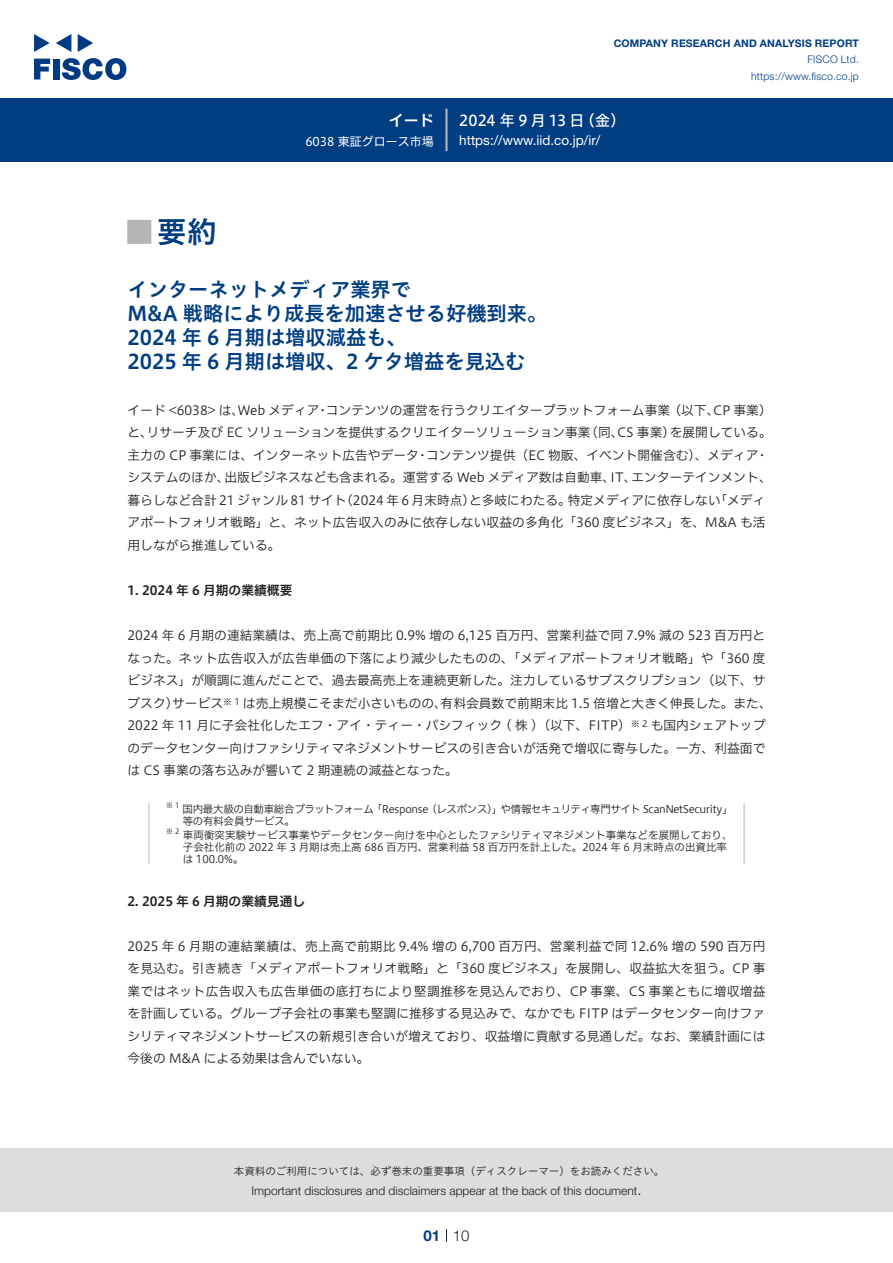
<style>
.page{position:relative;width:893px;height:1263px;background:#fff}
.page>*{position:absolute;margin:0;border:0;box-sizing:border-box;transform-origin:0 0}
.t1{font:30px "Hiragino UD Sans Std N W6";color:#003d81}
.t2{font:24px "Hiragino UD Sans Std N W6";color:#b5b5b6}
.中タイトル{font:20.25px/24px "Hiragino UD Sans Std W6";color:#003d81}
.t3{font:15px "Hiragino UD Sans F Std N W5";color:#fff}
.t4{font:300 15px "Helvetica Neue LT Std";color:#231f20}
.t5{font:15px "Hiragino UD Sans F Std N W6";color:#fff}
.t6{font:700 15px "Helvetica Neue LT Std";color:#003d81}
.t7{font:13.5px "Helvetica Neue LT Std";color:#fff}
.本文{font:12.75px/22.5px "Hiragino UD Sans F Std N W3";color:#231f20}
.小タイトル{font:12.75px "Hiragino UD Sans F Std N W6";color:#231f20}
.t8{font:300 12px "Helvetica Neue LT Std";color:#231f20}
.t9{font:12px "Hiragino UD Sans F Std N W4";color:#fff}
.t10{font:10.5px/12px "Hiragino UD Sans F Std N W3";color:#231f20}
.t11{font:10.5px "Hiragino UD Sans Std W3";color:#231f20}
.t12{font:10.5px "Hiragino UD Sans F Std N W3";letter-spacing:-.035em;color:#231f20}
.t13{font:700 10.5px "Helvetica Neue LT Std";letter-spacing:.015em;color:#003d81}
.t14{font:300 10.5px/16.5px "Helvetica Neue LT Std";letter-spacing:.015em;color:#003d81;text-align:right}
.t15{font:10.5px "Hiragino UD Sans F Std N W3";letter-spacing:-.04em;color:#231f20}
.t16{font:10.5px "Hiragino UD Sans F Std N W3";letter-spacing:-.025em;color:#231f20}
.本文-2{font:8.85px "Hiragino UD Sans F Std N W3";color:#231f20}
.t17{font:7.35px "Hiragino UD Sans F Std N W3";color:#231f20}
</style>
<div class="page">
<div style="left:0;top:1148px;width:893px;height:64px;background:#ddd"></div>
<svg style="left:34px;top:59px;width:16px;height:20px"></svg>
<div style="left:53px;top:59px;width:6px;height:20px;background:#003a83"></div>
<svg style="left:62px;top:58px;width:64px;height:22px"></svg>
<svg style="left:34px;top:34px;width:16px;height:18px"></svg>
<svg style="left:78px;top:34px;width:15px;height:18px"></svg>
<svg style="left:56px;top:34px;width:15px;height:18px"></svg>
<div style="left:0;top:98px;width:893px;height:64px;background:#003d81"></div>
<hr style="left:445px;top:109px;width:3px;height:42px;background:#b5b5b6">
<svg style="left:446px;top:1229px;width:1px;height:13px"></svg>
<hr style="left:148px;top:803px;width:2px;height:61px;background:#d3d3d3">
<hr style="left:743px;top:803px;width:2px;height:61px;background:#d3d3d3">
<p class="t5" style="left:389px;top:109px;width:46px">イード</p>
<p class="t9" style="left:305px;top:132px;width:130px">6038 東証グロース市場</p>
<p class="t13" style="left:614px;top:37px;width:247px">COMPANY RESEARCH AND ANALYSIS REPORT</p>
<p class="t14" style="left:751px;top:51px;width:109px">FISCO Ltd. https://www.fisco.co j p.</p>
<p class="t3" style="left:580px;top:109px;width:47px">（金(</p>
<p class="t3" style="left:459px;top:109px;width:127px">2024 年 9 月 13 日</p>
<p class="t7" style="left:459px;top:132px;width:143px">https: / / w w w . i i d . c o j p. /i r/</p>
<p class="t1" style="left:157px;top:209px;width:61px">要約</p>
<p class="t2" style="left:128px;top:213px;width:25px">█</p>
<p class="中タイトル" style="left:128px;top:276px;width:421px">インターネットメディア業界で<br>M&amp;A 戦略により成長を加速させる好機到来。<br>2024 年 6 月期は増収減益も、<br>2025 年 6 月期は増収、2 ケタ増益を見込む</p>
<p class="本文" style="left:326px;top:398px;width:395px">コンテンツの運営を行うクリエイタープラットフォーム事業（以下、</p>
<p class="本文" style="left:238px;top:398px;width:83px">Web メディア</p>
<p class="本文" style="left:713px;top:398px;width:60px">CP 事業(</p>
<p class="本文" style="left:128px;top:398px;width:118px">イード &lt;6038&gt; は、</p>
<p class="本文" style="left:316px;top:398px;width:14px">・</p>
<p class="本文" style="left:147px;top:421px;width:445px">リサーチ及び EC ソリューションを提供するクリエイターソリューション事業</p>
<p class="本文" style="left:617px;top:421px;width:60px">CS 事業）</p>
<p class="本文" style="left:585px;top:421px;width:40px">（同、</p>
<p class="本文" style="left:670px;top:421px;width:103px">を展開している。</p>
<p class="本文" style="left:128px;top:421px;width:27px">と、</p>
<p class="本文" style="left:128px;top:443px;width:293px">主力の CP 事業には、インターネット広告やデータ</p>
<p class="本文" style="left:426px;top:443px;width:334px">コンテンツ提供（EC 物販、イベント開催含む）、メディア</p>
<p class="本文" style="left:416px;top:443px;width:14px">・</p>
<p class="本文" style="left:756px;top:443px;width:14px">・</p>
<p class="本文" style="left:224px;top:466px;width:392px">出版ビジネスなども含まれる。運営する Web メディア数は自動車、</p>
<p class="本文" style="left:631px;top:466px;width:142px">エンターテインメント、</p>
<p class="本文" style="left:128px;top:466px;width:103px">システムのほか、</p>
<p class="本文" style="left:610px;top:466px;width:28px">IT、</p>
<p class="本文" style="left:568px;top:488px;width:154px">特定メディアに依存しない</p>
<p class="本文" style="left:714px;top:488px;width:52px">「メディ</p>
<p class="本文" style="left:128px;top:488px;width:639px">暮らしなど合計 21 ジャンル 81 サイト<br>アポートフォリオ戦略」と、ネット広告収入のみに依存しない収益の多角化「360 度ビジネス」を、M&amp;A も活用しながら推進している。</p>
<p class="小タイトル" style="left:128px;top:580px;width:166px">1. 2024 年 6 月期の業績概要</p>
<p class="本文" style="left:128px;top:623px;width:639px">2024 年 6 月期の連結業績は、売上高で前期比 0.9% 増の 6,125 百万円、営業利益で同 7.9% 減の 523 百万円と</p>
<p class="本文" style="left:128px;top:646px;width:639px">なった。ネット広告収入が広告単価の下落により減少したものの、「メディアポートフォリオ戦略」や「360 度</p>
<p class="本文" style="left:128px;top:668px;width:639px">ビジネス」が順調に進んだことで、過去最高売上を連続更新した。注力しているサブスクリプション（以下、サ</p>
<p class="本文" style="left:441px;top:691px;width:333px">有料会員数で前期末比 1.5 倍増と大きく伸長した。また、</p>
<p class="本文" style="left:469px;top:488px;width:103px">と多岐にわたる。</p>
<p class="本文" style="left:340px;top:488px;width:137px">（2024 年 6 月末時点）</p>
<p class="本文" style="left:128px;top:691px;width:52px">ブスク）</p>
<p class="本文" style="left:172px;top:691px;width:52px">サービス</p>
<p class="本文" style="left:243px;top:691px;width:206px">は売上規模こそまだ小さいものの、</p>
<p class="本文-2" style="left:223px;top:694px;width:18px">※1</p>
<p class="本文" style="left:651px;top:713px;width:116px">も国内シェアトップ</p>
<p class="本文" style="left:128px;top:713px;width:639px">2022 年 11 月に子会社化したエフ・アイ・ティー・パシフィック ( 株 )（以下、FITP）<sup>※<br></sup>のデータセンター向けファシリティマネジメントサービスの引き合いが活発で増収に寄与した。一方、利益面では CS 事業の落ち込みが響いて 2 期連続の減益となった。</p>
<p class="t12" style="left:500px;top:801px;width:234px">や情報セキュリティ専門サイト ScanNetSecurity「</p>
<p class="本文-2" style="left:642px;top:717px;width:7px">2</p>
<p class="t17" style="left:166px;top:800px;width:15px">※1</p>
<p class="t15" style="left:183px;top:801px;width:193px">国内最大級の自動車総合プラットフォーム</p>
<p class="t10" style="left:427px;top:802px;width:77px">（レスポンス）」</p>
<p class="t12" style="left:372px;top:801px;width:58px">「Response</p>
<p class="t16" style="left:183px;top:813px;width:114px">等の有料会員サービス。</p>
<p class="t10" style="left:183px;top:840px;width:546px">子会社化前の 2022 年 3 月期は売上高 686 百万円、営業利益 58 百万円を計上した。2024 年 6 月末時点の出資比率は 100.0%。</p>
<p class="小タイトル" style="left:128px;top:891px;width:179px">2. 2025 年 6 月期の業績見通し</p>
<p class="本文" style="left:128px;top:934px;width:639px;text-align:justify">2025 年 6 月期の連結業績は、売上高で前期比 9.4% 増の 6,700 百万円、営業利益で同 12.6% 増の 590 百万円を見込む。引き続き「メディアポートフォリオ戦略」と「360 度ビジネス」を展開し、収益拡大を狙う。CP 事業ではネット広告収入も広告単価の底打ちにより堅調推移を見込んでおり、CP 事業、CS 事業ともに増収増益を計画している。グループ子会社の事業も堅調に推移する見込みで、なかでも FITP はデータセンター向けファシリティマネジメントサービスの新規引き合いが増えており、収益増に貢献する見通しだ。なお、業績計画には今後の M&amp;A による効果は含んでいない。</p>
<p class="t17" style="left:166px;top:826px;width:15px">※2</p>
<p class="t10" style="left:183px;top:828px;width:551px">車両衝突実験サービス事業やデータセンター向けを中心としたファシリティマネジメント事業などを展開しており、</p>
<p class="t11" style="left:234px;top:1163px;width:432px">本資料のご利用については、必ず巻末の重要事項（ディスクレーマー）をお読みください。</p>
<p class="t4" style="left:637px;top:1180px;width:6px">.</p>
<p class="t8" style="left:251px;top:1183px;width:387px">Important disclosures and disclaimers appear at the back of this document</p>
<p class="t6" style="left:423px;top:1226px;width:18px">01</p>
<p class="t4" style="left:453px;top:1226px;width:18px">10</p>
</div>
